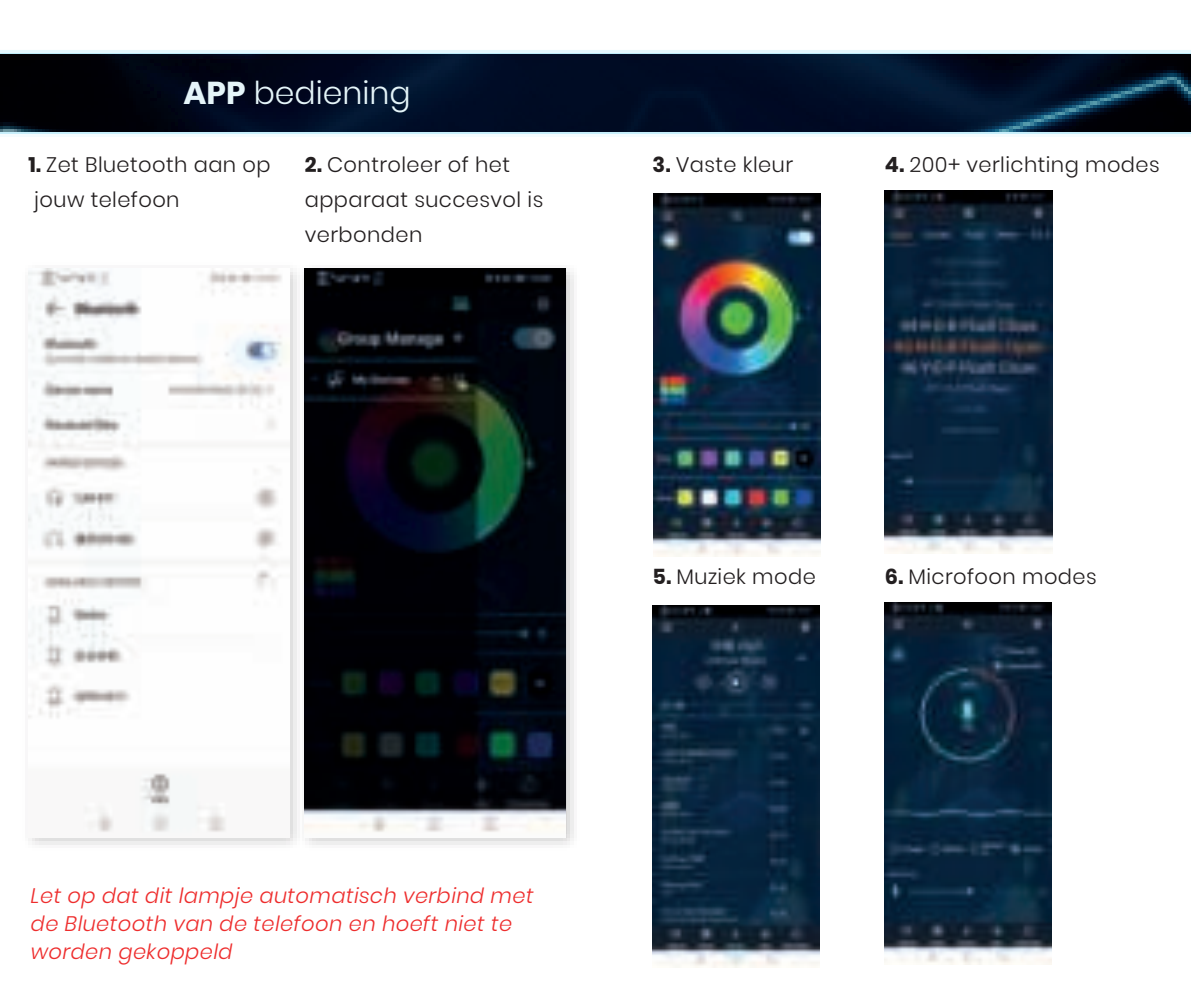
<style>
.page{position:relative;width:1191px;height:993px;background:#fff}
.page>*{position:absolute;margin:0;border:0;box-sizing:border-box;transform-origin:0 0}
.t1{font:300 31.5px "Poppins";color:#e5f5f9}
.t2{font:300 21px/35px "Poppins";letter-spacing:.02em;color:#231f20}
.t3{font:italic 300 21px/28px "Poppins";letter-spacing:.02em;color:#ee2d2d}
.s1{font-weight:700}
</style>
<div class="page">
<div style="left:0;top:50px;width:1190px;height:87px;background:#34c5f0;opacity:.9"></div>
<div style="left:0;top:53px;width:1190px;height:79px;background:#34c5f0;opacity:.75"></div>
<img style="left:0;top:54px;width:1190px;height:77px">
<div style="left:22px;top:262px;width:281px;height:588px;background:#231f20;opacity:.22"></div>
<img style="left:28px;top:268px;width:261px;height:569px">
<div style="left:297px;top:262px;width:283px;height:588px;background:#231f20;opacity:.22"></div>
<img style="left:305px;top:268px;width:261px;height:569px">
<img style="left:653px;top:193px;width:167px;height:363px">
<img style="left:652px;top:605px;width:168px;height:362px">
<img style="left:885px;top:190px;width:167px;height:363px">
<img style="left:884px;top:602px;width:167px;height:362px">
<h1 class="t1" style="left:183px;top:75px;width:229px"><span class="s1">APP</span> bediening</h1>
<p class="t2" style="left:28px;top:148px;width:244px"><span class="s1">1.</span> Zet Bluetooth aan op jouw telefoon</p>
<p class="t2" style="left:305px;top:148px;width:240px"><span class="s1">2.</span> Controleer of het apparaat succesvol is verbonden</p>
<p class="t2" style="left:652px;top:148px;width:142px"><span class="s1">3.</span> Vaste kleur</p>
<p class="t2" style="left:884px;top:148px;width:276px"><span class="s1">4.</span> 200+ verlichting modes</p>
<p class="t2" style="left:652px;top:559px;width:165px"><span class="s1">5.</span> Muziek mode</p>
<p class="t2" style="left:884px;top:559px;width:213px"><span class="s1">6.</span> Microfoon modes</p>
<p class="t3" style="left:31px;top:883px;width:504px">Let op dat dit lampje automatisch verbind met de Bluetooth van de telefoon en hoeft niet te worden gekoppeld</p>
</div>
